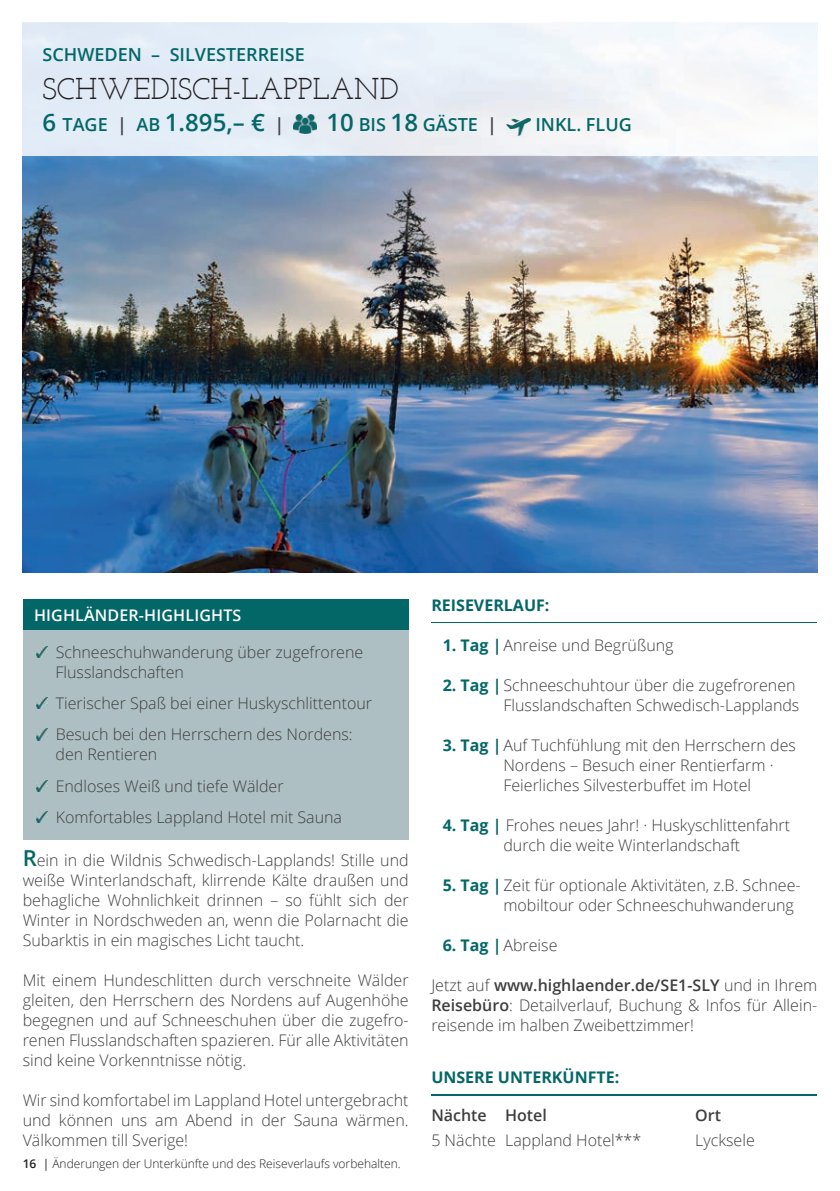
<style>
.page{position:relative;width:840px;height:1191px;background:#fff}
.page>*{position:absolute;margin:0;border:0;box-sizing:border-box;transform-origin:0 0}
.t1{font:30px "Josefin Slab";color:#231f20}
.t2{font:600 24px "Open Sans";color:#046767}
.t3{font:600 18px "Open Sans";color:#046767}
.t4{font:300 16px/20px "Open Sans";color:#3e3e3f}
.t5{font:700 16px "Open Sans";color:#046767}
.t6{font:600 16px "Open Sans";letter-spacing:.01em;color:#fff}
.t7{font:600 16px "Open Sans";color:#3e3e3f}
.t8{font:300 12px "Open Sans";color:#231f20}
.s1{font-size:18px}
.s2{font-size:18px;color:#3e3e3f}
.s3{font-size:24px}
.s4{color:#3e3e3f}
.s5{font-weight:600;font-size:22px;color:#046767}
.s6{font-weight:600}
.s7{font-weight:400}
.s8{font-weight:700;color:#046767}
</style>
<div class="page">
<img style="left:23px;top:156px;width:793px;height:417px">
<svg style="left:22px;top:22px;width:796px;height:134px;fill:#e8eff7"></svg>
<img style="left:293px;top:114px;width:23px;height:19px">
<img style="left:506px;top:118px;width:24px;height:17px">
<div style="left:23px;top:608px;width:385px;height:232px;background:#adbfc2"></div>
<div style="left:23px;top:599px;width:385px;height:30px;background:#046767"></div>
<svg style="left:37px;top:646px;width:10px;height:11px"></svg>
<svg style="left:37px;top:697px;width:10px;height:12px"></svg>
<svg style="left:37px;top:729px;width:10px;height:11px"></svg>
<svg style="left:37px;top:780px;width:10px;height:11px"></svg>
<svg style="left:37px;top:811px;width:10px;height:12px"></svg>
<hr style="left:431px;top:622px;width:385px;height:1px;background:#046767">
<hr style="left:431px;top:1094px;width:385px;height:1px;background:#046767">
<p class="t3" style="left:43px;top:42px;width:263px">SCHWEDEN – SILVESTERREISE</p>
<h1 class="t1" style="left:43px;top:71px;width:357px">SCHWEDISCH-LAPPLAND</h1>
<h2 class="t2" style="left:43px;top:106px;width:243px">6 <span class="s1">TAGE</span> <span class="s2">|</span> <span class="s1">AB</span> 1.895,– € <span class="s2">|</span></h2>
<p class="t3" style="left:326px;top:112px;width:172px"><span class="s3">10</span> BIS <span class="s3">18</span> GÄSTE <span class="s4">|</span></p>
<p class="t3" style="left:535px;top:112px;width:98px">INKL. FLUG</p>
<p class="t6" style="left:34px;top:603px;width:209px">HIGHLÄNDER-HIGHLIGHTS</p>
<p class="t4" style="left:55px;top:641px;width:309px">Schneeschuhwanderung über zugefrorene<br>Flusslandschaften</p>
<p class="t4" style="left:56px;top:687px;width:318px;line-height:31.4px">Tierischer Spaß bei einer Huskyschlittentour<br>Besuch bei den Herrschern des Nordens:</p>
<p class="t4" style="left:55px;top:738px;width:288px;line-height:31.4px">den Rentieren<br>Endloses Weiß und tiefe Wälder<br>Komfortables Lappland Hotel mit Sauna</p>
<p class="t4" style="left:23px;top:849px;width:387px;text-align:justify"><span class="s5">R</span>ein in die Wildnis Schwedisch-Lapplands! Stille und weiße Winterlandschaft, klirrende Kälte draußen und behagliche Wohnlichkeit drinnen – so fühlt sich der Winter in Nordschweden an, wenn die Polarnacht die Subarktis in ein magisches Licht taucht.</p>
<p class="t4" style="left:23px;top:969px;width:387px;text-align:justify">Mit einem Hundeschlitten durch verschneite Wälder gleiten, den Herrschern des Nordens auf Augenhöhe begegnen und auf Schneeschuhen über die zugefro&shy;renen Flusslandschaften spazieren. Für alle Aktivitäten sind keine Vorkenntnisse nötig.</p>
<p class="t4" style="left:23px;top:1089px;width:387px;text-align:justify">Wir sind komfortabel im Lappland Hotel untergebracht und können uns am Abend in der Sauna wärmen.<br>Välkommen till Sverige!</p>
<p class="t8" style="left:23px;top:1155px;width:379px"><span class="s6">16</span> <span class="s7">|</span> Änderungen der Unterkünfte und des Reiseverlaufs vorbehalten.</p>
<p class="t5" style="left:431px;top:594px;width:120px">REISEVERLAUF:</p>
<p class="t4" style="left:442px;top:635px;width:232px"><span class="s8">1. Tag |</span> Anreise und Begrüßung</p>
<p class="t4" style="left:442px;top:675px;width:358px;text-align:right"><span class="s8">2. Tag |</span> Schneeschuhtour über die zugefrorenen<br>Flusslandschaften Schwedisch-Lapplands</p>
<p class="t4" style="left:503px;top:735px;width:294px;text-indent:-61px"><span class="s8">3. Tag |</span> Auf Tuchfühlung mit den Herrschern des<br>Nordens – Besuch einer Rentierfarm ·<br>Feierliches Silvesterbuffet im Hotel</p>
<p class="t4" style="left:503px;top:815px;width:288px;text-indent:-61px"><span class="s8">4. Tag |</span> Frohes neues Jahr! · Huskyschlittenfahrt durch die weite Winterlandschaft</p>
<p class="t4" style="left:503px;top:875px;width:298px;text-indent:-61px"><span class="s8">5. Tag |</span> Zeit für optionale Aktivitäten, z.B. Schnee&shy;mobiltour oder Schneeschuhwanderung</p>
<p class="t4" style="left:442px;top:935px;width:116px"><span class="s8">6. Tag |</span> Abreise</p>
<p class="t4" style="left:431px;top:975px;width:387px;text-align:justify">Jetzt auf <span class="s6">www.highlaender.de/SE1-SLY</span> und in Ihrem <span class="s6">Reisebüro</span>: Detailverlauf, Buchung &amp; Infos für Allein&shy;reisende im halben Zweibettzimmer!</p>
<p class="t5" style="left:431px;top:1066px;width:189px">UNSERE UNTERKÜNFTE:</p>
<p class="t7" style="left:431px;top:1104px;width:117px">Nächte Hotel</p>
<p class="t7" style="left:694px;top:1104px;width:27px">Ort</p>
<p class="t4" style="left:431px;top:1129px;width:211px">5 Nächte Lappland Hotel***</p>
<p class="t4" style="left:694px;top:1129px;width:61px">Lycksele</p>
</div>
